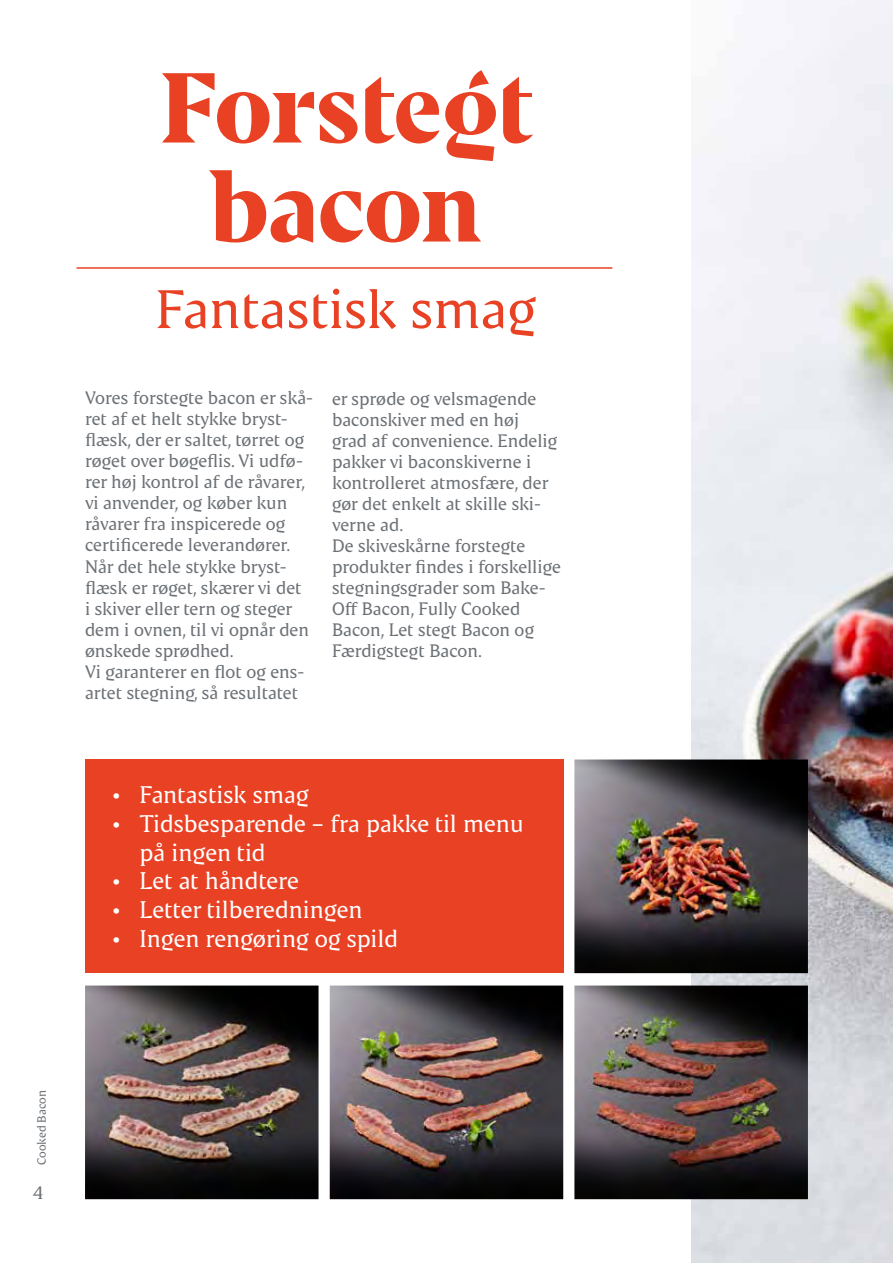
<style>
.page{position:relative;width:893px;height:1263px;background:#fff}
.page>*{position:absolute;margin:0;border:0;box-sizing:border-box;transform-origin:0 0}
.t1{font:700 99px/99px "Danish Crown Display";color:#e84124;text-align:center}
.t2{font:54px "Danish Crown Text";letter-spacing:-.005em;color:#e84124}
.t3{font:24px/28.8px "Danish Crown Text";letter-spacing:-.005em;color:#fff}
.t4{font:18px/21px "Danish Crown Text";letter-spacing:-.005em;color:#6c7176}
.t5{font:12px "Danish Crown Text";letter-spacing:-.005em;color:#6c7176}
</style>
<div class="page">
<img style="left:691px;top:0;width:202px;height:1263px">
<div style="left:85px;top:759px;width:478px;height:214px;background:#e84124"></div>
<img style="left:85px;top:985px;width:234px;height:214px">
<img style="left:330px;top:985px;width:233px;height:214px">
<img style="left:574px;top:985px;width:234px;height:214px">
<img style="left:574px;top:759px;width:234px;height:214px">
<hr style="left:77px;top:267px;width:535px;height:2px;background:#e84124">
<h1 class="t1" style="left:160px;top:57px;width:375px">Forstegt bacon</h1>
<h2 class="t2" style="left:156px;top:276px;width:382px">Fantastisk smag</h2>
<p class="t4" style="left:85px;top:387px;width:230px">Vores forstegte bacon er skå&shy;ret af et helt stykke bryst&shy;flæsk, der er saltet, tørret og røget over bøgeflis. Vi udfø&shy;rer høj kontrol af de råvarer, vi anvender, og køber kun råvarer fra inspicerede og certificerede leverandører.<br>Når det hele stykke bryst&shy;flæsk er røget, skærer vi det<br>i skiver eller tern og steger dem i ovnen, til vi opnår den ønskede sprødhed.<br>Vi garanterer en flot og ens&shy;artet stegning, så resultatet</p>
<p class="t4" style="left:332px;top:387px;width:230px">er sprøde og velsmagende baconskiver med en høj<br>grad af convenience. Endelig pakker vi baconskiverne i kontrolleret atmosfære, der gør det enkelt at skille ski&shy;verne ad.<br>De skiveskårne forstegte produkter findes i forskellige stegningsgrader som Bake-<br>Off Bacon, Fully Cooked<br>Bacon, Let stegt Bacon og<br>Færdigstegt Bacon.</p>
<h3 class="t3" style="left:113px;top:780px;width:197px">• Fantastisk smag</h3>
<h3 class="t3" style="left:140px;top:808px;width:386px;text-indent:-27px">• Tidsbesparende – fra pakke til menu på ingen tid</h3>
<h3 class="t3" style="left:113px;top:866px;width:188px">• Let at håndtere</h3>
<h3 class="t3" style="left:113px;top:895px;width:252px">• Letter tilberedningen</h3>
<h3 class="t3" style="left:113px;top:924px;width:287px">• Ingen rengøring og spild</h3>
<p class="t5" style="left:34px;top:1165px;width:77px;rotate:-90deg">Cooked Bacon</p>
<p class="t4" style="left:33px;top:1182px;width:11px">4</p>
</div>
